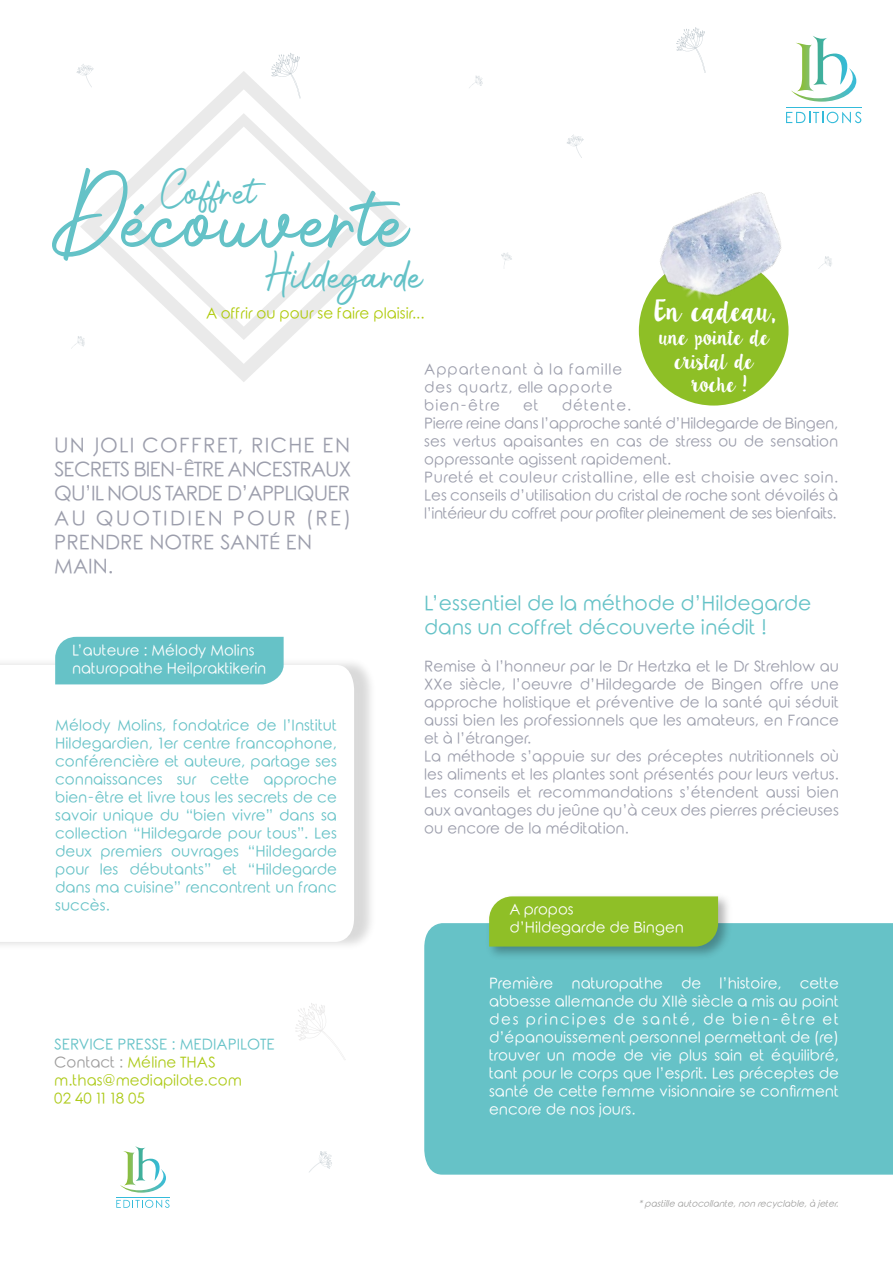
<style>
.page{position:relative;width:893px;height:1263px;background:#fff}
.page>*{position:absolute;margin:0;border:0;box-sizing:border-box;transform-origin:0 0}
.t1{font:54.6px "Photoshoot";color:#64c2c7}
.t2{font:26.1px "Photoshoot";color:#64c2c7}
.t3{font:25.05px "Photoshoot";color:#64c2c7}
.t4{font:24px "Lilly Belle";letter-spacing:-.105em;color:#fff}
.t5{font:20.25px/24.3px "Rounded Elegance";color:#9c9eac}
.t6{font:20.25px/24.3px "Rounded Elegance";color:#65c2c7}
.t7{font:18px/23.2px "Lilly Belle";letter-spacing:-.12em;color:#fff;text-align:center}
.t8{font:15px/18px "Rounded Elegance";color:#9c9eac}
.t9{font:15px/18px "Rounded Elegance";color:#66c2c7;text-align:justify}
.t10{font:15px/18px "Rounded Elegance";color:#fff;text-align:justify}
.t11{font:15px/18px "Rounded Elegance";color:#adca18}
.t12{font:15px/18px "Rounded Elegance";letter-spacing:.06em;color:#9c9eac}
.t13{font:15px "Rounded Elegance";color:#afca0b}
.t14{font:14.85px/17.9px "Rounded Elegance";color:#fff}
.t15{font:italic 9px "Rounded Elegance";color:#9d9d9c}
.s1{color:#65c2c7}
.s2{color:#9d9c9c}
</style>
<div class="page">
<svg style="left:786px;top:36px;width:76px;height:88px"></svg>
<svg style="left:116px;top:1146px;width:54px;height:62px"></svg>
<svg style="left:80px;top:71px;width:327px;height:311px"></svg>
<svg style="left:125px;top:113px;width:238px;height:227px"></svg>
<svg style="left:825px;top:256px;width:7px;height:11px"></svg>
<svg style="left:309px;top:1151px;width:23px;height:21px"></svg>
<svg style="left:676px;top:27px;width:30px;height:46px"></svg>
<svg style="left:271px;top:53px;width:30px;height:45px"></svg>
<svg style="left:567px;top:134px;width:17px;height:24px"></svg>
<svg style="left:77px;top:64px;width:17px;height:23px"></svg>
<svg style="left:71px;top:336px;width:14px;height:13px"></svg>
<svg style="left:501px;top:252px;width:11px;height:13px"></svg>
<svg style="left:469px;top:76px;width:14px;height:12px"></svg>
<div style="left:0;top:657px;width:377px;height:294px;background:#000;opacity:.15"></div>
<svg style="left:0;top:665px;width:354px;height:277px"></svg>
<svg style="left:295px;top:1003px;width:51px;height:57px"></svg>
<div style="left:424px;top:923px;width:469px;height:252px;background:#66c2c7"></div>
<img style="left:482px;top:896px;width:254px;height:68px">
<div style="left:489px;top:896px;width:229px;height:50px;background:#8fbf27"></div>
<div style="left:639px;top:256px;width:149px;height:150px;background:#8ebf26;border-radius:50%"></div>
<img style="left:638px;top:192px;width:187px;height:150px">
<div style="left:55px;top:637px;width:229px;height:47px;background:#66c2c7"></div>
<h3 class="t3" style="left:161px;top:179px;width:111px">Coffret</h3>
<h1 class="t1" style="left:52px;top:194px;width:358px">Découverte</h1>
<h2 class="t2" style="left:265px;top:263px;width:159px">Hildegarde</h2>
<p class="t13" style="left:206px;top:305px;width:220px">A offrir ou pour se faire plaisir...</p>
<h3 class="t4" style="left:654px;top:294px;width:123px">En cadeau,</h3>
<p class="t7" style="left:659px;top:326px;width:113px">une pointe de cristal de roche !</p>
<p class="t12" style="left:424px;top:362px;width:200px">Appartenant à la famille des quartz, elle apporte bien-être</p>
<p class="t8" style="left:424px;top:398px;width:416px;text-indent:138px">détente.<br>Pierre reine dans l’approche santé d’Hildegarde de Bingen, ses vertus apaisantes en cas de stress ou de sensation oppressante agissent rapidement.<br>Pureté et couleur cristalline, elle est choisie avec soin.<br>Les conseils d’utilisation du cristal de roche sont dévoilés à l’intérieur du coffret pour profiter pleinement de ses bienfaits.</p>
<p class="t8" style="left:523px;top:398px;width:17px">et</p>
<h3 class="t5" style="left:54px;top:435px;width:298px">UN JOLI COFFRET, RICHE EN<br>SECRETS BIEN-ÊTRE ANCESTRAUX<br>QU’IL NOUS TARDE D’APPLIQUER<br>AU QUOTIDIEN POUR (RE)<br>PRENDRE NOTRE SANTÉ EN<br>MAIN.</h3>
<p class="t14" style="left:72px;top:643px;width:196px">L’auteure : Mélody Molins naturopathe Heilpraktikerin</p>
<p class="t9" style="left:55px;top:718px;width:283px">Mélody Molins, fondatrice de l’Institut Hildegardien, 1er centre francophone, conférencière et auteure, partage ses connaissances sur cette approche bien-être et livre tous les secrets de ce savoir unique du “bien vivre” dans sa collection “Hildegarde pour tous”. Les deux premiers ouvrages “Hildegarde pour les débutants” et “Hildegarde dans ma cuisine” rencontrent un franc succès.</p>
<p class="t11" style="left:54px;top:1037px;width:222px"><span class="s1">SERVICE PRESSE : MEDIAPILOTE<br></span><span class="s2">Contact :</span> Méline THAS m.thas@mediapilote.com<br>02 40 11 18 05</p>
<h3 class="t6" style="left:424px;top:593px;width:389px">L’essentiel de la méthode d’Hildegarde dans un coffret découverte inédit !</h3>
<p class="t8" style="left:424px;top:659px;width:416px">Remise à l’honneur par le Dr Hertzka et le Dr Strehlow au XXe siècle, l’oeuvre d’Hildegarde de Bingen offre une approche holistique et préventive de la santé qui séduit aussi bien les professionnels que les amateurs, en France et à l’étranger.<br>La méthode s’appuie sur des préceptes nutritionnels où les aliments et les plantes sont présentés pour leurs vertus.<br>Les conseils et recommandations s’étendent aussi bien aux avantages du jeûne qu’à ceux des pierres précieuses ou encore de la méditation.</p>
<p class="t14" style="left:509px;top:903px;width:176px">A propos<br>d’Hildegarde de Bingen</p>
<p class="t10" style="left:489px;top:976px;width:351px">Première naturopathe de l’histoire, cette abbesse allemande du XIIè siècle a mis au point des principes de santé, de bien-être et d’épanouissement personnel permettant de (re) trouver un mode de vie plus sain et équilibré, tant pour le corps que l’esprit. Les préceptes de santé de cette femme visionnaire se confirment encore de nos jours.</p>
<p class="t15" style="left:638px;top:1198px;width:204px">*pastille autocollante,non recyclable,à jeter.</p>
</div>
